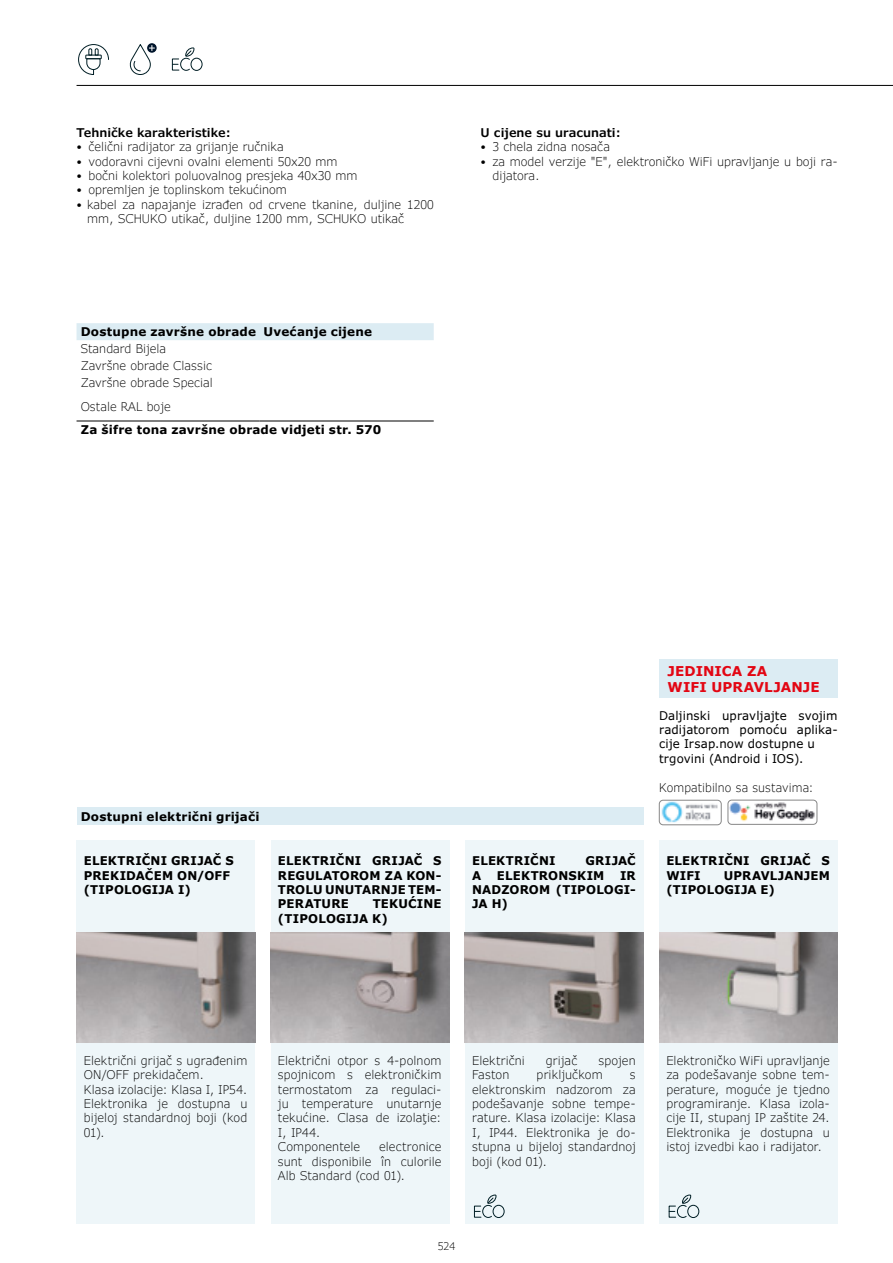
<style>
.page{position:relative;width:893px;height:1263px;background:#fff}
.page>*{position:absolute;margin:0;border:0;box-sizing:border-box;transform-origin:0 0}
.t1{font:700 13.5px/16.2px "Verdana Pro";letter-spacing:.01em;color:#e30613}
.t2{font:300 12px/14.4px "Verdana Pro";color:#000}
.t3{font:700 12px/14.4px "Verdana Pro";letter-spacing:.015em;color:#000}
.t4{font:12px/14.4px "Verdana Pro";letter-spacing:.01em;color:#000}
.t5{font:600 12px "Verdana Pro";color:#000}
.t6{font:300 10.5px "Verdana Pro";color:#000}
</style>
<div class="page">
<hr style="left:77px;top:85px;width:816px;height:1px;background:#000">
<svg style="left:78px;top:44px;width:31px;height:31px"></svg>
<svg style="left:147px;top:43px;width:10px;height:10px"></svg>
<svg style="left:129px;top:43px;width:25px;height:32px"></svg>
<div style="left:185px;top:48px;width:9px;height:9px;border:1px solid #001e25"></div>
<div style="left:191px;top:58px;width:11px;height:13px;border:1px solid #001e25;border-radius:50%"></div>
<svg style="left:172px;top:50px;width:20px;height:21px"></svg>
<div style="left:77px;top:808px;width:566px;height:17px;background:#dcecf3"></div>
<div style="left:659px;top:840px;width:179px;height:384px;background:#eef6f9"></div>
<div style="left:465px;top:840px;width:178px;height:384px;background:#eef6f9"></div>
<div style="left:271px;top:840px;width:178px;height:384px;background:#eef6f9"></div>
<div style="left:77px;top:840px;width:178px;height:384px;background:#eef6f9"></div>
<div style="left:487px;top:1195px;width:9px;height:8px;border:1px solid #001e25"></div>
<div style="left:493px;top:1205px;width:11px;height:13px;border:1px solid #001e25;border-radius:50%"></div>
<svg style="left:474px;top:1197px;width:20px;height:21px"></svg>
<div style="left:682px;top:1195px;width:9px;height:8px;border:1px solid #001e25"></div>
<div style="left:687px;top:1205px;width:12px;height:13px;border:1px solid #001e25;border-radius:50%"></div>
<svg style="left:669px;top:1197px;width:20px;height:21px"></svg>
<img style="left:77px;top:932px;width:178px;height:111px">
<img style="left:465px;top:932px;width:178px;height:111px">
<img style="left:271px;top:932px;width:178px;height:111px">
<img style="left:659px;top:932px;width:179px;height:111px">
<img style="left:659px;top:800px;width:62px;height:25px">
<div style="left:659px;top:800px;width:62px;height:25px;border:1px solid #878787;border-radius:4px"></div>
<img style="left:728px;top:800px;width:89px;height:24px">
<div style="left:728px;top:800px;width:89px;height:24px;border:1px solid #878787;border-radius:4px"></div>
<div style="left:659px;top:660px;width:179px;height:38px;background:#dcecf3"></div>
<div style="left:77px;top:323px;width:357px;height:17px;background:#dcecf3"></div>
<hr style="left:77px;top:421px;width:182px;height:1px;background:#000">
<hr style="left:259px;top:421px;width:175px;height:1px;background:#000">
<p class="t5" style="left:77px;top:125px;width:156px">Tehničke karakteristike:</p>
<p class="t2" style="left:77px;top:140px;width:209px">• čelični radijator za grijanje ručnika</p>
<p class="t2" style="left:77px;top:154px;width:262px">• vodoravni cijevni ovalni elementi 50x20 mm</p>
<p class="t2" style="left:77px;top:169px;width:283px">• bočni kolektori poluovalnog presjeka 40x30 mm</p>
<p class="t2" style="left:77px;top:183px;width:212px">• opremljen je toplinskom tekućinom</p>
<p class="t2" style="left:87px;top:197px;width:348px;text-indent:-10px">• kabel za napajanje izrađen od crvene tkanine, duljine 1200 mm, SCHUKO utikač, duljine 1200 mm, SCHUKO utikač</p>
<p class="t3" style="left:81px;top:325px;width:293px">Dostupne završne obrade Uvećanje cijene</p>
<p class="t2" style="left:81px;top:341px;width:134px;line-height:17px">Standard Bijela<br>Završne obrade Classic<br>Završne obrade Special</p>
<p class="t2" style="left:81px;top:399px;width:91px">Ostale RAL boje</p>
<p class="t3" style="left:81px;top:423px;width:302px">Za šifre tona završne obrade vidjeti str. 570</p>
<p class="t5" style="left:480px;top:125px;width:142px">U cijene su uracunati:</p>
<p class="t2" style="left:480px;top:140px;width:131px">• 3 chela zidna nosača</p>
<p class="t2" style="left:492px;top:154px;width:347px;text-indent:-12px">• za model verzije "E", elektroničko WiFi upravljanje u boji ra&shy;dijatora.</p>
<p class="t3" style="left:81px;top:810px;width:180px">Dostupni električni grijači</p>
<p class="t3" style="left:84px;top:854px;width:151px">ELEKTRIČNI GRIJAČ S<br>PREKIDAČEM ON/OFF (TIPOLOGIJA I)</p>
<p class="t3" style="left:278px;top:854px;width:165px;text-align:justify">ELEKTRIČNI GRIJAČ S REGULATOROM ZA KON-TROLU UNUTARNJE TEM-PERATURE</p>
<p class="t3" style="left:278px;top:897px;width:165px;text-indent:95px">TEKUĆINE (TIPOLOGIJA K)</p>
<p class="t1" style="left:668px;top:663px;width:154px">JEDINICA ZA<br>WIFI UPRAVLJANJE</p>
<p class="t4" style="left:659px;top:708px;width:180px">Daljinski upravljajte svojim radijatorom pomoću aplika&shy;cije Irsap.now dostupne u trgovini (Android i IOS).</p>
<p class="t2" style="left:659px;top:780px;width:156px">Kompatibilno sa sustavima:</p>
<p class="t3" style="left:472px;top:854px;width:85px">ELEKTRIČNI</p>
<p class="t3" style="left:585px;top:854px;width:52px">GRIJAČ</p>
<p class="t3" style="left:472px;top:868px;width:11px">A</p>
<p class="t3" style="left:497px;top:868px;width:109px">ELEKTRONSKIM</p>
<p class="t3" style="left:472px;top:868px;width:165px;text-align:justify;text-indent:148px">IR NADZOROM (TIPOLOGI-JA H)</p>
<p class="t3" style="left:666px;top:854px;width:165px">ELEKTRIČNI GRIJAČ S<br>WIFI</p>
<p class="t3" style="left:666px;top:868px;width:165px;text-indent:57px">UPRAVLJANJEM (TIPOLOGIJA E)</p>
<p class="t2" style="left:84px;top:1053px;width:165px">Električni grijač s ugrađenim<br>ON/OFF prekidačem.<br>Klasa izolacije: Klasa I, IP54.<br>Elektronika je dostupna u bijeloj standardnoj boji (kod<br>01).</p>
<p class="t2" style="left:472px;top:1053px;width:54px">Električni</p>
<p class="t2" style="left:546px;top:1053px;width:33px">grijač</p>
<p class="t2" style="left:598px;top:1053px;width:39px">spojen</p>
<p class="t2" style="left:278px;top:1053px;width:165px">Električni otpor s 4-polnom spojnicom s elektroničkim termostatom za regulaci&shy;ju temperature unutarnje tekućine. Clasa de izolaţie:<br>I, IP44.<br>Componentele</p>
<p class="t2" style="left:472px;top:1068px;width:39px">Faston</p>
<p class="t2" style="left:537px;top:1068px;width:68px">priključkom</p>
<p class="t2" style="left:472px;top:1068px;width:165px;text-align:justify;text-indent:158px">s elektronskim nadzorom za podešavanje sobne tempe&shy;rature. Klasa izolacije: Klasa I, IP44. Elektronika je do&shy;stupna u bijeloj standardnoj boji (kod 01).</p>
<p class="t2" style="left:278px;top:1140px;width:165px;text-align:justify;text-indent:101px">electronice sunt disponibile în culorile Alb Standard (cod 01).</p>
<p class="t6" style="left:438px;top:1239px;width:19px">524</p>
<p class="t2" style="left:666px;top:1053px;width:165px;text-align:justify">Elektroničko WiFi upravljanje za podešavanje sobne tem&shy;perature, moguće je tjedno programiranje. Klasa izola&shy;cije II, stupanj IP zaštite 24.<br>Elektronika je dostupna u istoj izvedbi kao i radijator.</p>
</div>
